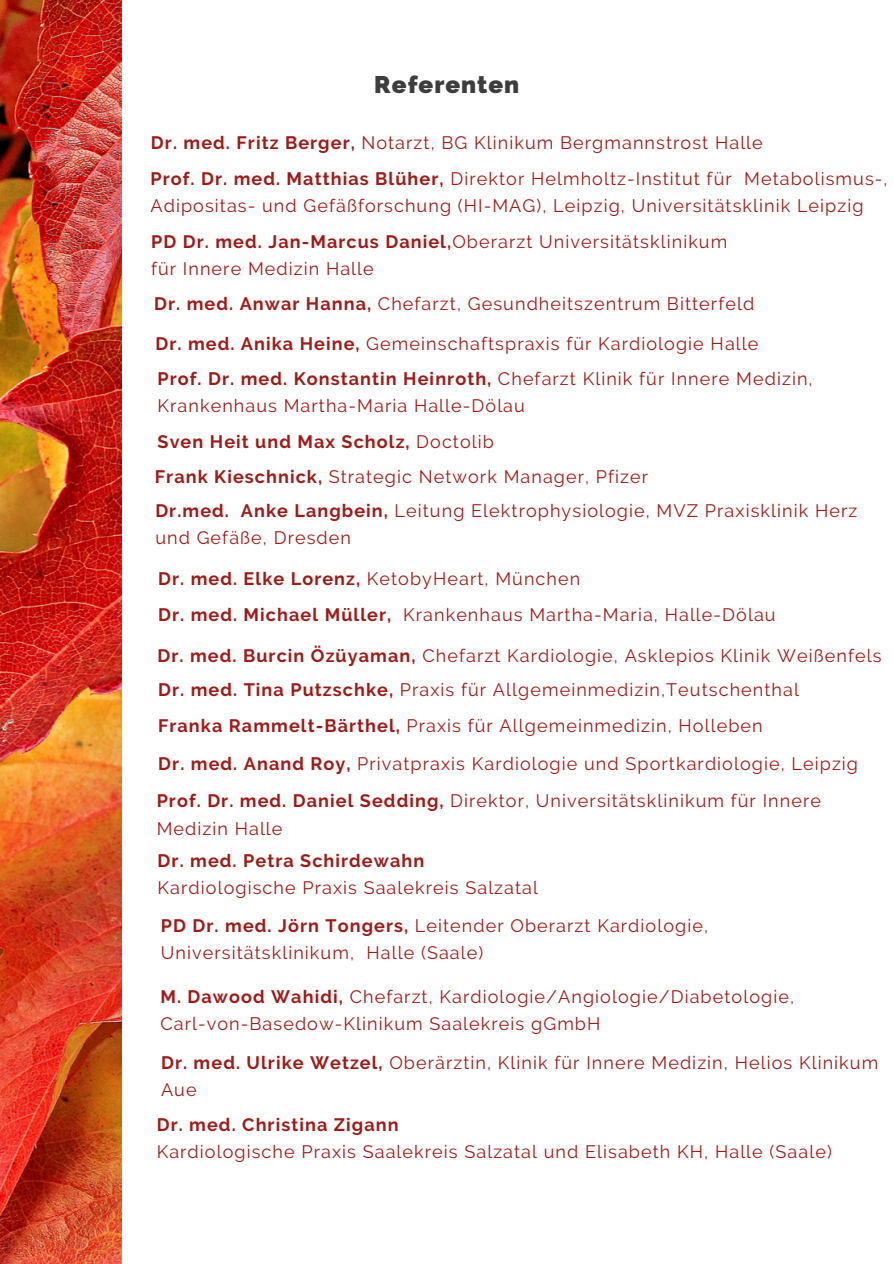
<style>
.page{position:relative;width:894px;height:1264px;background:#fff}
.page>*{position:absolute;margin:0;border:0;box-sizing:border-box;transform-origin:0 0}
.t1{font:800 24.3px "Raleway";letter-spacing:.04em;color:#3d3d3d}
.t2{font:18px/27px "Raleway";letter-spacing:.06em;color:#a11a17}
.t3{font:700 18px "Raleway";letter-spacing:.06em;color:#a11a17}
.s1{font-weight:700}
.s2{font-weight:400}
</style>
<div class="page">
<img style="left:0;top:0;width:121px;height:1263px">
<h1 class="t1" style="left:374px;top:71px;width:146px">Referenten</h1>
<p class="t2" style="left:151px;top:129px;width:613px"><span class="s1">Dr. med. Fritz Berger,</span> Notarzt, BG Klinikum Bergmannstrost Halle</p>
<p class="t2" style="left:150px;top:165px;width:738px"><span class="s1">Prof. Dr. med. Matthias Blüher,</span> Direktor Helmholtz-Institut für Metabolismus-,<br>Adipositas- und Gefäßforschung (HI-MAG), Leipzig, Universitätsklinik Leipzig</p>
<p class="t2" style="left:151px;top:228px;width:577px"><span class="s1">PD Dr. med. Jan-Marcus Daniel,</span>Oberarzt Universitätsklinikum für Innere Medizin Halle</p>
<p class="t2" style="left:154px;top:290px;width:601px"><span class="s1">Dr. med. Anwar Hanna,</span> Chefarzt, Gesundheitszentrum Bitterfeld</p>
<p class="t2" style="left:155px;top:330px;width:604px"><span class="s1">Dr. med. Anika Heine,</span> Gemeinschaftspraxis für Kardiologie Halle</p>
<p class="t2" style="left:157px;top:365px;width:656px"><span class="s1">Prof. Dr. med. Konstantin Heinroth,</span> Chefarzt Klinik für Innere Medizin,<br>Krankenhaus Martha-Maria Halle-Dölau</p>
<p class="t3" style="left:157px;top:431px;width:338px">Sven Heit und Max Scholz, <span class="s2">Doctolib</span></p>
<p class="t2" style="left:155px;top:463px;width:494px"><span class="s1">Frank Kieschnick,</span> Strategic Network Manager, Pfizer</p>
<p class="t2" style="left:155px;top:497px;width:703px"><span class="s1">Dr.med. Anke Langbein,</span> Leitung Elektrophysiologie, MVZ Praxisklinik Herz und Gefäße, Dresden</p>
<p class="t2" style="left:158px;top:564px;width:423px"><span class="s1">Dr. med. Elke Lorenz,</span> KetobyHeart, München</p>
<p class="t2" style="left:158px;top:601px;width:619px"><span class="s1">Dr. med. Michael Müller,</span> Krankenhaus Martha-Maria, Halle-Dölau</p>
<p class="t2" style="left:157px;top:641px;width:725px"><span class="s1">Dr. med. Burcin Özüyaman,</span> Chefarzt Kardiologie, Asklepios Klinik Weißenfels</p>
<p class="t2" style="left:158px;top:676px;width:642px"><span class="s1">Dr. med. Tina Putzschke,</span> Praxis für Allgemeinmedizin,Teutschenthal</p>
<p class="t2" style="left:158px;top:712px;width:606px"><span class="s1">Franka Rammelt-Bärthel,</span> Praxis für Allgemeinmedizin, Holleben</p>
<p class="t2" style="left:158px;top:749px;width:701px"><span class="s1">Dr. med. Anand Roy,</span> Privatpraxis Kardiologie und Sportkardiologie, Leipzig</p>
<p class="t2" style="left:157px;top:787px;width:665px"><span class="s1">Prof. Dr. med. Daniel Sedding,</span> Direktor, Universitätsklinikum für Innere<br>Medizin Halle</p>
<p class="t3" style="left:158px;top:850px;width:268px">Dr. med. Petra Schirdewahn</p>
<p class="t2" style="left:158px;top:874px;width:382px">Kardiologische Praxis Saalekreis Salzatal</p>
<p class="t2" style="left:161px;top:912px;width:548px"><span class="s1">PD Dr. med. Jörn Tongers,</span> Leitender Oberarzt Kardiologie,<br>Universitätsklinikum, Halle (Saale)</p>
<p class="t2" style="left:160px;top:982px;width:635px"><span class="s1">M. Dawood Wahidi,</span> Chefarzt, Kardiologie/Angiologie/Diabetologie,<br>Carl-von-Basedow-Klinikum Saalekreis gGmbH</p>
<p class="t2" style="left:161px;top:1049px;width:718px"><span class="s1">Dr. med. Ulrike Wetzel,</span> Oberärztin, Klinik für Innere Medizin, Helios Klinikum<br>Aue</p>
<p class="t3" style="left:157px;top:1113px;width:243px">Dr. med. Christina Zigann</p>
<p class="t2" style="left:157px;top:1137px;width:676px">Kardiologische Praxis Saalekreis Salzatal und Elisabeth KH, Halle (Saale)</p>
</div>
